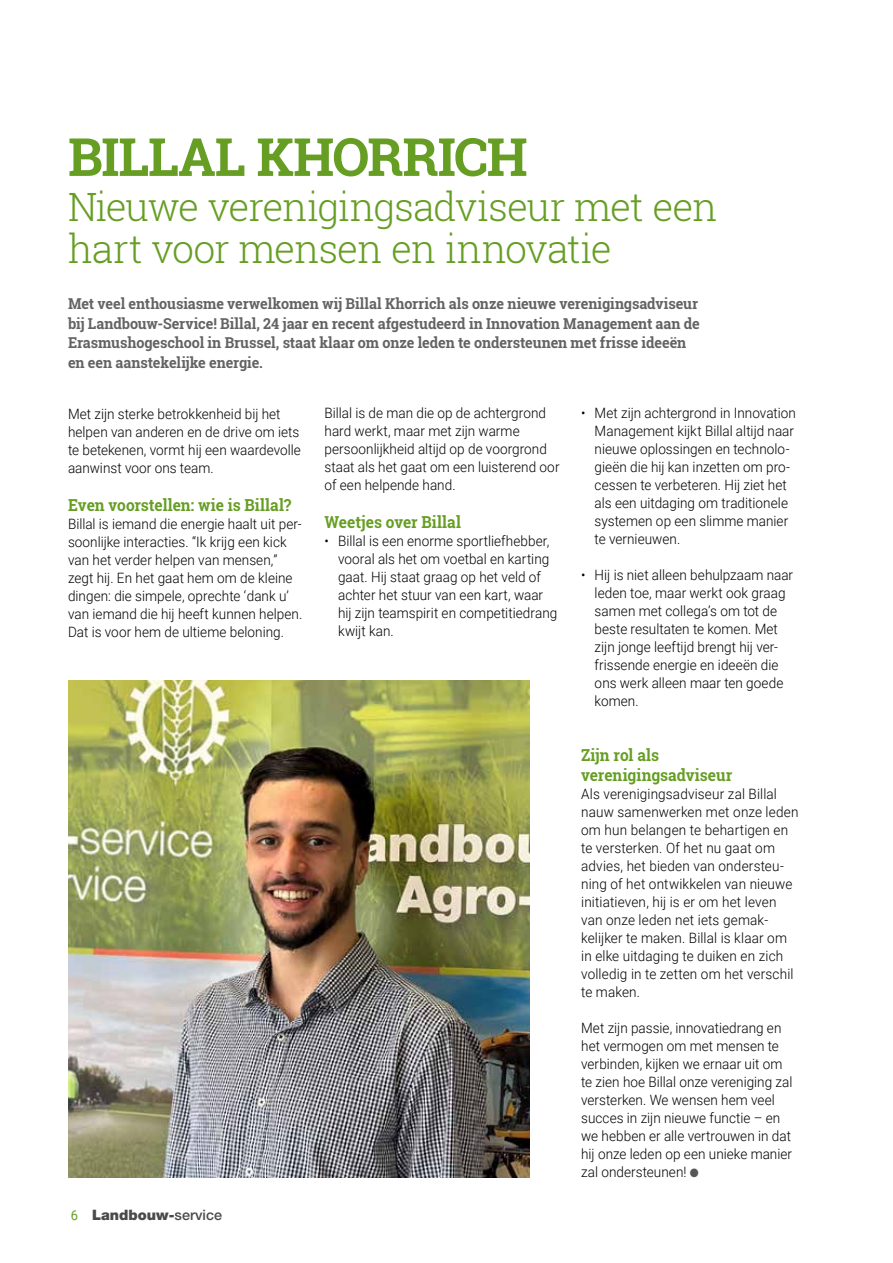
<style>
.page{position:relative;width:893px;height:1263px;background:#fff}
.page>*{position:absolute;margin:0;border:0;box-sizing:border-box;transform-origin:0 0}
.t1{font:700 52.65px "Roboto Slab";letter-spacing:-.02em;color:#669e24}
.t2{font:300 39px/42px "Roboto Slab";letter-spacing:-.025em;color:#669e24}
.t3{font:700 16.5px/19.5px "Roboto Slab";color:#669e24;scale:.94 1}
.t4{font:700 15px/19.5px "Roboto Slab";letter-spacing:-.005em;color:#646363;scale:.96 1}
.t5{font:900 14.4px "Helvetica Neue LT Std";color:#4a4a49}
.t6{font:300 14.25px/18px "Roboto";letter-spacing:.005em;color:#000;scale:.95 1}
.s1{font-family:"Roboto";font-weight:400;font-size:13.5px;color:#669e24}
.s2{font-weight:500}
.s3{color:#575756}
</style>
<div class="page">
<img style="left:68px;top:680px;width:461px;height:498px">
<h1 class="t1" style="left:68px;top:121px;width:461px">BILLAL KHORRICH</h1>
<h2 class="t2" style="left:68px;top:185px;width:651px">Nieuwe verenigingsadviseur met een hart voor mensen en innovatie</h2>
<p class="t4" style="left:68px;top:294px;width:660px">Met veel enthousiasme verwelkomen wij Billal Khorrich als onze nieuwe verenigingsadviseur bij Landbouw-Service! Billal, 24 jaar en recent afgestudeerd in Innovation Management aan de Erasmushogeschool in Brussel, staat klaar om onze leden te ondersteunen met frisse ideeën en een aanstekelijke energie.</p>
<p class="t6" style="left:68px;top:405px;width:247px">Met zijn sterke betrokkenheid bij het helpen van anderen en de drive om iets te betekenen, vormt hij een waardevolle aanwinst voor ons team.</p>
<p class="t3" style="left:68px;top:495px;width:239px">Even voorstellen: wie is Billal?</p>
<p class="t6" style="left:68px;top:514px;width:248px">Billal is iemand die energie haalt uit per&shy;soonlijke interacties. “Ik krijg een kick van het verder helpen van mensen,” zegt hij. En het gaat hem om de kleine dingen: die simpele, oprechte ‘dank u’ van iemand die hij heeft kunnen helpen.<br>Dat is voor hem de ultieme beloning.</p>
<p class="t5" style="left:71px;top:1206px;width:153px"><span class="s1">6</span> Landbouw-<span class="s2">service</span></p>
<p class="t6" style="left:325px;top:403px;width:249px">Billal is de man die op de achtergrond hard werkt, maar met zijn warme persoonlijkheid altijd op de voorgrond staat als het gaat om een luisterend oor of een helpende hand.</p>
<p class="t3" style="left:325px;top:512px;width:147px">Weetjes over Billal</p>
<p class="t6" style="left:338px;top:531px;width:232px;text-indent:-13px">• Billal is een enorme sportliefhebber, vooral als het om voetbal en karting gaat. Hij staat graag op het veld of achter het stuur van een kart, waar hij zijn teamspirit en competitiedrang kwijt kan.</p>
<p class="t6" style="left:595px;top:403px;width:213px;text-indent:-13px">• Met zijn achtergrond in Innovation<br>Management kijkt Billal altijd naar nieuwe oplossingen en technolo&shy;gieën die hij kan inzetten om pro&shy;cessen te verbeteren. Hij ziet het als een uitdaging om traditionele systemen op een slimme manier te vernieuwen.</p>
<p class="t6" style="left:595px;top:565px;width:210px;text-indent:-13px">• Hij is niet alleen behulpzaam naar leden toe, maar werkt ook graag samen met collega’s om tot de beste resultaten te komen. Met zijn jonge leeftijd brengt hij ver&shy;frissende energie en ideeën die ons werk alleen maar ten goede komen.</p>
<p class="t3" style="left:581px;top:745px;width:162px">Zijn rol als verenigingsadviseur</p>
<p class="t6" style="left:581px;top:784px;width:230px">Als verenigingsadviseur zal Billal nauw samenwerken met onze leden om hun belangen te behartigen en te versterken. Of het nu gaat om advies, het bieden van ondersteu&shy;ning of het ontwikkelen van nieuwe initiatieven, hij is er om het leven van onze leden net iets gemak&shy;kelijker te maken. Billal is klaar om in elke uitdaging te duiken en zich volledig in te zetten om het verschil te maken.</p>
<p class="t6" style="left:581px;top:1018px;width:224px">Met zijn passie, innovatiedrang en het vermogen om met mensen te verbinden, kijken we ernaar uit om te zien hoe Billal onze vereniging zal versterken. We wensen hem veel succes in zijn nieuwe functie – en we hebben er alle vertrouwen in dat hij onze leden op een unieke manier zal ondersteunen! <span class="s3">●</span></p>
</div>
